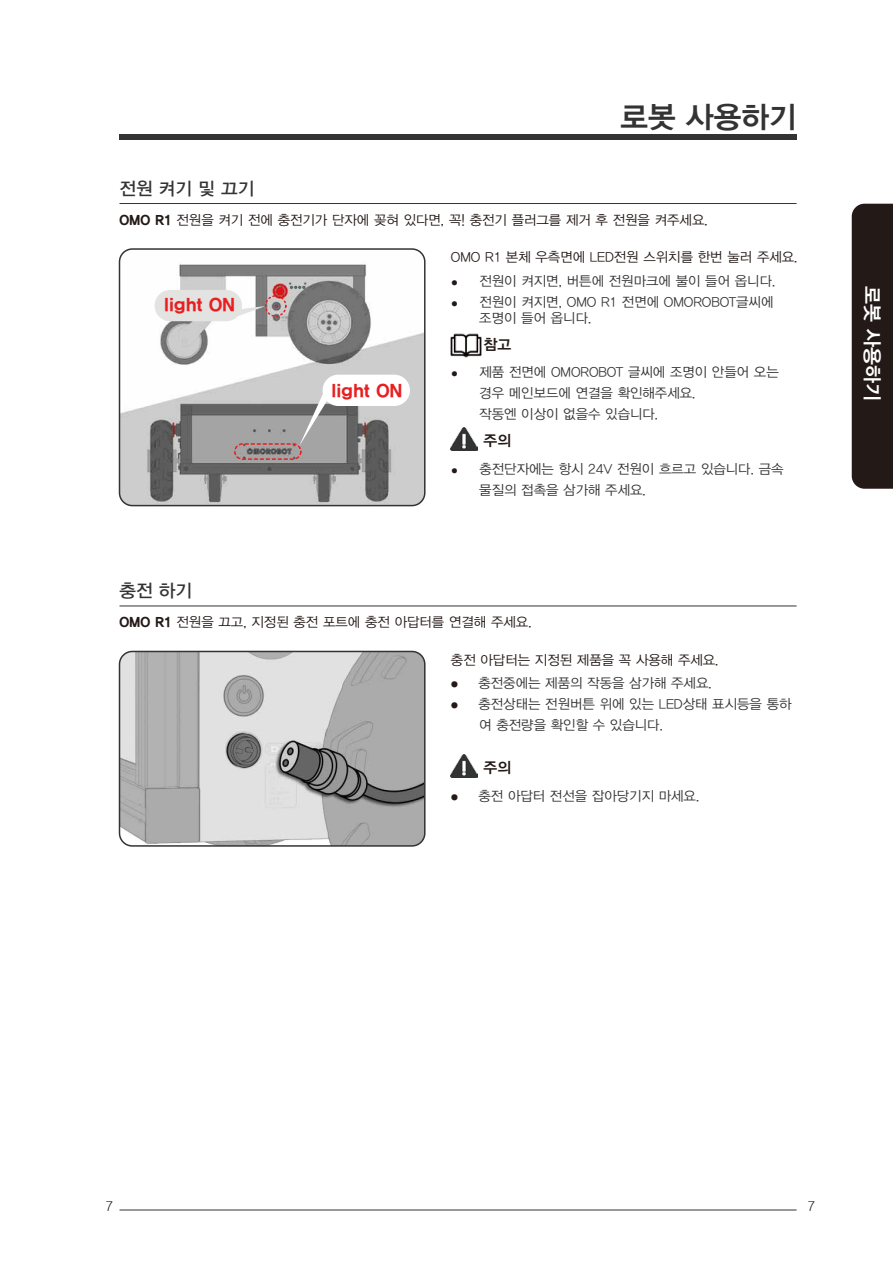
<style>
.page{position:relative;width:893px;height:1263px;background:#fff}
.page>*{position:absolute;margin:0;border:0;box-sizing:border-box;transform-origin:0 0}
.t1{font:30px "YDIYGO340";color:#333334}
.t2{font:19.5px "YDIYGO340";color:#fff}
.t3{font:18px "YDIYGO360";color:#e71f20}
.t4{font:18px "YDIYGO330";color:#333}
.t5{font:15px "YDIYGO340";color:#231916}
.t6{font:13.5px/21px "YDIYGO320";color:#333334}
.t7{font:13.5px "YDIYGO320";color:#231916}
.t8{font:13.5px "Nanum Square L";color:#231916}
.s1{font-family:"YDIYGO360"}
.s2{font-size:7.5px;color:#231916}
.s3{font-family:"Nanum Barun Gothic";font-weight:300;font-size:7.5px;color:#231916}
</style>
<div class="page">
<img style="left:120px;top:251px;width:303px;height:255px">
<div style="left:119px;top:248px;width:307px;height:258px;border:2px solid #333334;border-radius:13px"></div>
<svg style="left:155px;top:290px;width:111px;height:31px"></svg>
<svg style="left:299px;top:375px;width:111px;height:72px"></svg>
<div style="left:852px;top:204px;width:41px;height:285px;background:#231916"></div>
<div style="left:119px;top:134px;width:677px;height:5px;background:#333334"></div>
<hr style="left:119px;top:1210px;width:678px;height:1px;background:#333334">
<hr style="left:119px;top:203px;width:678px;height:1px;background:#333334">
<img style="left:450px;top:333px;width:32px;height:25px">
<img style="left:451px;top:427px;width:27px;height:24px">
<hr style="left:119px;top:606px;width:678px;height:1px;background:#333334">
<img style="left:451px;top:754px;width:27px;height:24px">
<img style="left:120px;top:651px;width:303px;height:193px">
<div style="left:119px;top:651px;width:307px;height:196px;border:2px solid #333334;border-radius:13px"></div>
<div style="left:234px;top:443px;width:68px;height:17px;border:2px dashed #e71f20;border-radius:8px"></div>
<div style="left:265px;top:295px;width:22px;height:22px;border:2px dashed #e71f20;border-radius:50%"></div>
<h1 class="t1" style="left:620px;top:100px;width:178px">로봇 사용하기</h1>
<h3 class="t4" style="left:119px;top:179px;width:136px">전원 켜기 및 끄기</h3>
<p class="t7" style="left:119px;top:212px;width:590px"><span class="s1">OMO R1</span> 전원을 켜기 전에 충전기가 단자에 꽂혀 있다면, 꼭! 충전기 플러그를 제거 후 전원을 켜주세요.</p>
<p class="t7" style="left:451px;top:250px;width:348px">OMO R1 본체 우측면에 LED전원 스위치를 한번 눌러 주세요.</p>
<p class="t6" style="left:451px;top:271px;width:326px"><span class="s2">●</span> 전원이 켜지면, 버튼에 전원마크에 불이 들어 옵니다.</p>
<p class="t6" style="left:479px;top:294px;width:296px;line-height:16.2px;text-indent:-28px"><span class="s2">●</span> 전원이 켜지면, OMO R1 전면에 OMOROBOT글씨에 조명이 들어 옵니다.</p>
<h3 class="t3" style="left:164px;top:294px;width:72px">light ON</h3>
<h3 class="t3" style="left:332px;top:380px;width:72px">light ON</h3>
<p class="t5" style="left:483px;top:336px;width:29px">참고</p>
<p class="t6" style="left:479px;top:361px;width:301px;text-indent:-28px"><span class="s2">●</span> 제품 전면에 OMOROBOT 글씨에 조명이 안들어 오는 경우 메인보드에 연결을 확인해주세요.<br>작동엔 이상이 없을수 있습니다.</p>
<p class="t5" style="left:483px;top:431px;width:29px">주의</p>
<p class="t6" style="left:479px;top:459px;width:306px;text-indent:-28px"><span class="s2">●</span> 충전단자에는 항시 24V 전원이 흐르고 있습니다. 금속 물질의 접촉을 삼가해 주세요.</p>
<h3 class="t4" style="left:119px;top:581px;width:74px">충전 하기</h3>
<p class="t7" style="left:119px;top:615px;width:414px"><span class="s1">OMO R1</span> 전원을 끄고, 지정된 충전 포트에 충전 아답터를 연결해 주세요.</p>
<p class="t7" style="left:451px;top:652px;width:269px">충전 아답터는 지정된 제품을 꼭 사용해 주세요.</p>
<p class="t6" style="left:451px;top:673px;width:262px"><span class="s3">●</span> 충전중에는 제품의 작동을 삼가해 주세요.</p>
<p class="t6" style="left:479px;top:694px;width:314px;text-indent:-28px"><span class="s3">●</span> 충전상태는 전원버튼 위에 있는 LED상태 표시등을 통하 여 충전량을 확인할 수 있습니다.</p>
<p class="t5" style="left:483px;top:758px;width:29px">주의</p>
<p class="t6" style="left:451px;top:786px;width:250px"><span class="s3">●</span> 충전 아답터 전선을 잡아당기지 마세요.</p>
<h2 class="t2" style="left:883px;top:286px;width:116px;rotate:90deg">로봇 사용하기</h2>
<p class="t8" style="left:106px;top:1199px;width:9px">7</p>
<p class="t8" style="left:808px;top:1199px;width:9px">7</p>
</div>
